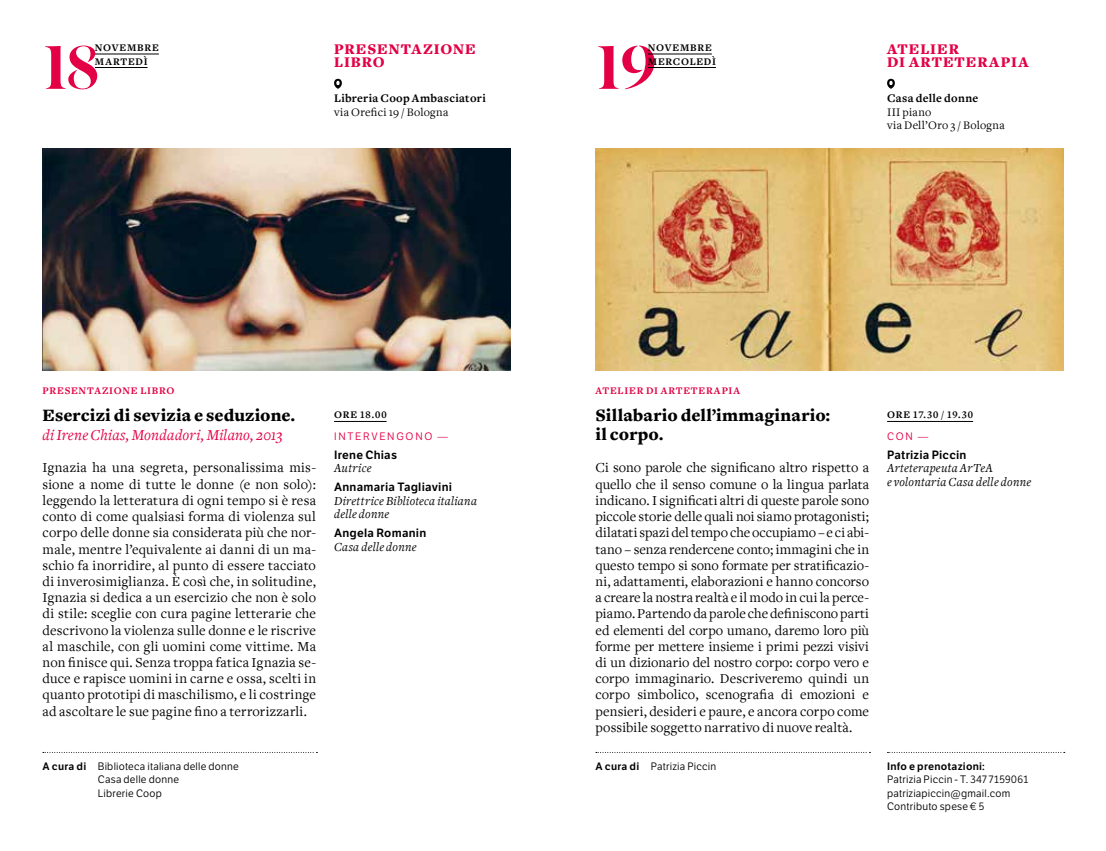
<style>
.page{position:relative;width:1106px;height:851px;background:#fff}
.page>*{position:absolute;margin:0;border:0;box-sizing:border-box;transform-origin:0 0}
.t1{font:500 67.8px "Dala Floda";color:#e30045}
.t2{font:900 18px/18.9px "Freight Text";letter-spacing:.005em;color:#000}
.t3{font:italic 15.75px "Freight Text";letter-spacing:.01em;color:#e30045}
.t4{font:900 15.3px "Freight Text";letter-spacing:.065em;color:#e30045}
.t5{font:14.25px/16.2px "Freight Text";letter-spacing:.015em;color:#000;text-align:justify}
.t6{font:italic 12.75px/13.5px "Freight Text";letter-spacing:.02em;color:#000}
.t7{font:12px/13.5px "Freight Text";letter-spacing:.025em;color:#000}
.t8{font:700 12px "Freight Text";letter-spacing:.025em;color:#000}
.t9{font:600 11.7px "LFT Etica";letter-spacing:.02em;color:#000}
.t10{font:10.5px/13.5px "LFT Etica";letter-spacing:.02em;color:#000}
.t11{font:10.5px/13.5px "Freight Text Bold SC";letter-spacing:.07em;color:#000}
.t12{font:700 10.5px "Freight Text";letter-spacing:.075em;color:#e30045}
.t13{font:600 10.5px "LFT Etica";letter-spacing:.025em;color:#000}
.t14{font:10.5px "LFT Etica";letter-spacing:.17em;color:#e30045}
.s1{font-weight:600}
</style>
<div class="page">
<svg style="left:43px;top:752px;width:274px;height:1px"></svg>
<hr style="left:887px;top:421px;width:86px;height:1px;background:#000">
<hr style="left:334px;top:421px;width:52px;height:1px;background:#000">
<svg style="left:334px;top:79px;width:8px;height:10px"></svg>
<hr style="left:95px;top:54px;width:64px;height:1px;background:#000">
<hr style="left:95px;top:67px;width:53px;height:1px;background:#000">
<svg style="left:887px;top:79px;width:7px;height:10px"></svg>
<hr style="left:648px;top:54px;width:64px;height:1px;background:#000">
<hr style="left:648px;top:67px;width:68px;height:1px;background:#000">
<svg style="left:887px;top:752px;width:177px;height:1px"></svg>
<svg style="left:596px;top:752px;width:274px;height:1px"></svg>
<img style="left:595px;top:148px;width:468px;height:222px">
<img style="left:43px;top:148px;width:467px;height:222px">
<h1 class="t1" style="left:43px;top:22px;width:57px">18</h1>
<p class="t4" style="left:334px;top:40px;width:23px">Presentaz</p>
<p class="t4" style="left:434px;top:40px;width:19px">ione</p>
<p class="t11" style="left:95px;top:41px;width:65px">NOVEMBRE<br>MARTEDÌ</p>
<h1 class="t1" style="left:596px;top:22px;width:62px">19</h1>
<p class="t4" style="left:887px;top:40px;width:12px">ate</p>
<p class="t4" style="left:920px;top:40px;width:29px">lier</p>
<p class="t11" style="left:648px;top:41px;width:70px">NOVEMBRE<br>MERCOLEDÌ</p>
<p class="t4" style="left:334px;top:53px;width:40px">libro</p>
<p class="t8" style="left:334px;top:92px;width:153px">LIBRERIA COOP AMBASCIATORI</p>
<p class="t7" style="left:334px;top:105px;width:116px">via Orefici 19 / Bologna</p>
<p class="t4" style="left:887px;top:53px;width:35px">di arteterap</p>
<p class="t4" style="left:1011px;top:53px;width:17px">ia</p>
<p class="t8" style="left:887px;top:92px;width:93px">CASA DELLE DONNE</p>
<p class="t7" style="left:887px;top:105px;width:119px">III piano<br>via Dell’Oro 3 / Bologna</p>
<p class="t12" style="left:43px;top:385px;width:106px">PRESENTAZIONE LIBR</p>
<p class="t12" style="left:166px;top:385px;width:9px">O</p>
<p class="t2" style="left:43px;top:406px;width:254px">Esercizi di sevizia e seduzione.</p>
<p class="t3" style="left:43px;top:426px;width:242px">di Irene Chias, Mondadori, Milano, 2013</p>
<p class="t5" style="left:43px;top:460px;width:275px">Ignazia ha una segreta, personalissima mis&shy;sione a nome di tutte le donne (e non solo): leggendo la letteratura di ogni tempo si è resa conto di come qualsiasi forma di violenza sul corpo delle donne sia considerata più che nor&shy;male, mentre l’equivalente ai danni di un ma&shy;schio fa inorridire, al punto di essere tacciato di inverosimiglianza. È così che, in solitudine, Ignazia si dedica a un esercizio che non è solo di stile: sceglie con cura pagine letterarie che descrivono la violenza sulle donne e le riscrive al maschile, con gli uomini come vittime. Ma non finisce qui. Senza troppa fatica Ignazia se&shy;duce e rapisce uomini in carne e ossa, scelti in quanto prototipi di maschilismo, e li costringe ad ascoltare le sue pagine fino a terrorizzarli.</p>
<p class="t10" style="left:98px;top:759px;width:142px;text-indent:-55px"><span class="s1">A cura di</span> Biblioteca italiana delle donne<br>Casa delle donne<br>Librerie Coop</p>
<p class="t11" style="left:334px;top:408px;width:54px">ORE 18.00</p>
<p class="t14" style="left:334px;top:430px;width:13px">Inter</p>
<p class="t14" style="left:371px;top:430px;width:17px">veng</p>
<p class="t14" style="left:405px;top:430px;width:44px">ono —</p>
<p class="t9" style="left:334px;top:447px;width:64px">Irene Chias</p>
<p class="t6" style="left:334px;top:462px;width:39px">Autrice</p>
<p class="t9" style="left:334px;top:480px;width:119px">Annamaria Tagliavini</p>
<p class="t6" style="left:334px;top:494px;width:144px">Direttrice Biblioteca italiana delle donne</p>
<p class="t9" style="left:334px;top:526px;width:94px">Angela Romanin</p>
<p class="t6" style="left:334px;top:540px;width:84px">Casa delle donne</p>
<p class="t12" style="left:595px;top:385px;width:74px">ATELIER DI ART</p>
<p class="t12" style="left:683px;top:385px;width:31px">ETERAPIA</p>
<p class="t2" style="left:595px;top:406px;width:236px">Sillabario dell’immaginario: il corpo.</p>
<p class="t5" style="left:595px;top:460px;width:275px">Ci sono parole che significano altro rispetto a quello che il senso comune o la lingua parlata indicano. I significati altri di queste parole sono piccole storie delle quali noi siamo protagonisti; dilatati spazi del tempo che occupiamo – e ci abi&shy;tano – senza rendercene conto; immagini che in questo tempo si sono formate per stratificazio&shy;ni, adattamenti, elaborazioni e hanno concorso a creare la nostra realtà e il modo in cui la perce&shy;piamo. Partendo da parole che definiscono parti ed elementi del corpo umano, daremo loro più forme per mettere insieme i primi pezzi visivi di un dizionario del nostro corpo: corpo vero e corpo immaginario. Descriveremo quindi un corpo simbolico, scenografia di emozioni e pensieri, desideri e paure, e ancora corpo come possibile soggetto narrativo di nuove realtà.</p>
<p class="t10" style="left:595px;top:759px;width:122px"><span class="s1">A cura di</span> Patrizia Piccin</p>
<p class="t11" style="left:887px;top:408px;width:87px">ORE 17.30 / 19.30</p>
<p class="t14" style="left:887px;top:430px;width:43px">con —</p>
<p class="t9" style="left:887px;top:447px;width:81px">Patrizia Piccin</p>
<p class="t6" style="left:887px;top:462px;width:145px">Arteterapeuta ArTeA<br>e volontaria Casa delle donne</p>
<p class="t13" style="left:887px;top:759px;width:99px">Info e prenotazioni:</p>
<p class="t10" style="left:887px;top:773px;width:142px">Patrizia Piccin - T. 347 7159061 patriziapiccin@gmail.com<br>Contributo spese € 5</p>
</div>
